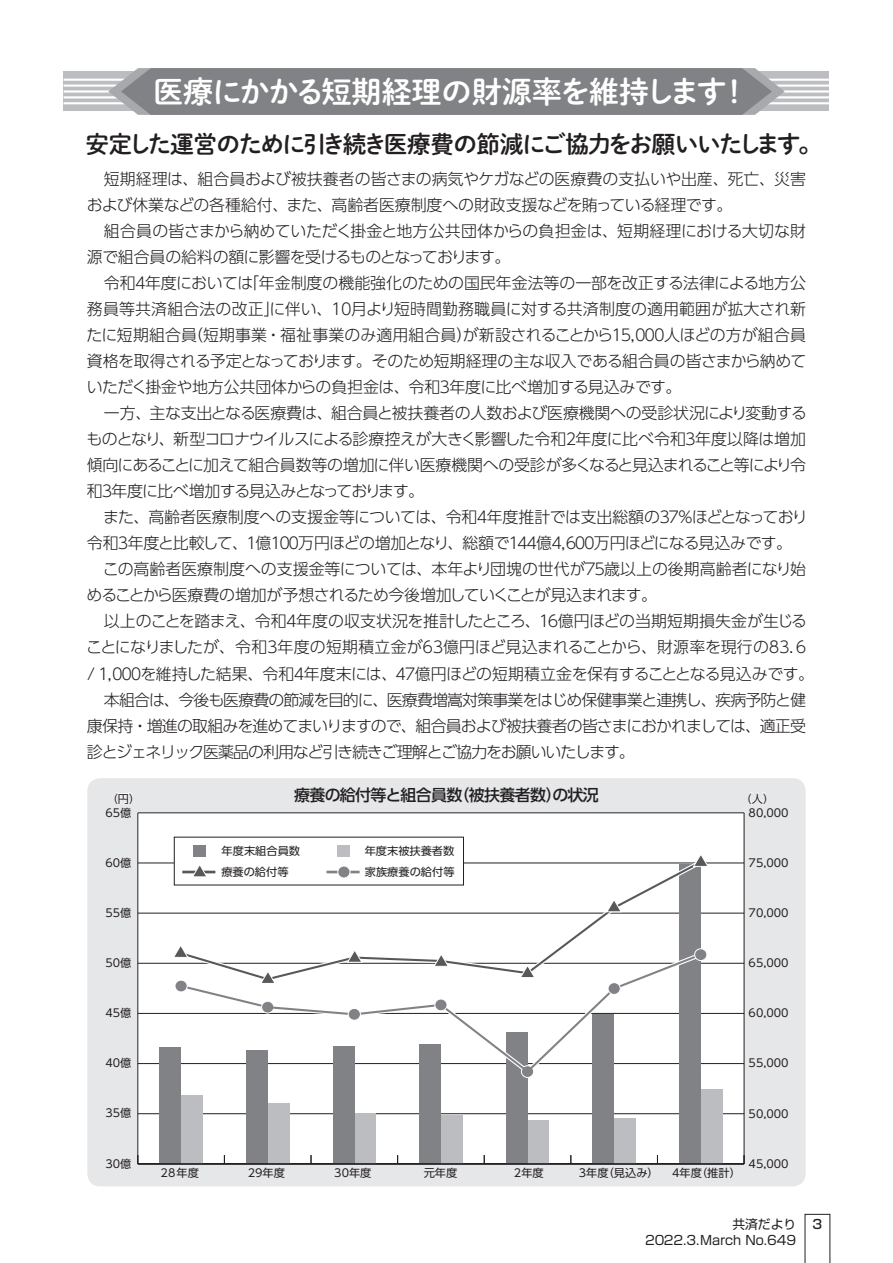
<style>
.page{position:relative;width:893px;height:1263px;background:#fff}
.page>*{position:absolute;margin:0;border:0;box-sizing:border-box;transform-origin:0 0}
.t1{font:30.3px "P Shuei M Go Std B 90 pv RKSJ H";letter-spacing:-.04em;color:#fff}
.t2{font:23.85px "P Shuei M Go Std B 90 pv RKSJ H";letter-spacing:-.065em;color:#231f20}
.t3{font:15.9px/26.1px "UD Shin Go Pro Light 90 pv RKSJ H";letter-spacing:-.05em;color:#231f20;text-align:justify}
.t4{font:15.9px/26.1px "UD Shin Go Pro Light 90 pv RKSJ H";letter-spacing:-.025em;color:#231f20}
.t5{font:15.9px "UD Shin Go Pro Light 90 pv RKSJ H";letter-spacing:-.03em;color:#231f20}
.t6{font:15.9px/26.1px "UD Shin Go Pro Light 90 pv RKSJ H";letter-spacing:-.01em;color:#231f20}
.t7{font:15.9px "UD Shin Go Pro Light 90 pv RKSJ H";letter-spacing:-.09em;color:#231f20}
.t8{font:15.9px "UD Shin Go Pro Light 90 pv RKSJ H";letter-spacing:-.015em;color:#231f20}
.t9{font:15.9px "UD Shin Go Pro Light 90 pv RKSJ H";color:#231f20}
.t10{font:15.9px "UD Shin Go Pro Light 90 pv RKSJ H";letter-spacing:-.075em;color:#231f20}
.t11{font:15.9px "UD Shin Go Pro Medium 90 pv RKSJ H";letter-spacing:-.04em;color:#231f20}
.t12{font:12.75px/15.9px "Shin Go Pro Regular 90 pv RKSJ H";color:#231f20;text-align:right}
.t13{font:12.75px "Shin Go Pro Medium 90 pv RKSJ H";color:#231f20}
.t14{font:10.95px "UD Shin Go Pro Regular 90 pv RKSJ H";color:#231f20}
</style>
<div class="page">
<div style="left:87px;top:778px;width:718px;height:408px;background:#e6e7e9;border-radius:13px"></div>
<div style="left:138px;top:813px;width:606px;height:351px;background:#fff"></div>
<hr style="left:138px;top:1063px;width:606px;height:1px;background:#231f20">
<hr style="left:138px;top:1013px;width:606px;height:1px;background:#231f20">
<hr style="left:138px;top:963px;width:606px;height:1px;background:#231f20">
<hr style="left:138px;top:913px;width:606px;height:1px;background:#231f20">
<hr style="left:138px;top:863px;width:606px;height:1px;background:#231f20">
<hr style="left:138px;top:813px;width:606px;height:1px;background:#231f20">
<hr style="left:743px;top:813px;width:1px;height:351px;background:#231f20">
<hr style="left:138px;top:1113px;width:606px;height:1px;background:#231f20">
<div style="left:181px;top:1095px;width:22px;height:69px;background:#bcbdc0"></div>
<div style="left:268px;top:1104px;width:21px;height:60px;background:#bcbdc0"></div>
<div style="left:354px;top:1113px;width:22px;height:51px;background:#bcbdc0"></div>
<div style="left:441px;top:1116px;width:21px;height:48px;background:#bcbdc0"></div>
<div style="left:527px;top:1121px;width:22px;height:43px;background:#bcbdc0"></div>
<div style="left:614px;top:1118px;width:21px;height:46px;background:#bcbdc0"></div>
<div style="left:700px;top:1089px;width:22px;height:75px;background:#bcbdc0"></div>
<div style="left:159px;top:1048px;width:22px;height:116px;background:#808285"></div>
<div style="left:246px;top:1050px;width:22px;height:114px;background:#808285"></div>
<div style="left:332px;top:1047px;width:22px;height:117px;background:#808285"></div>
<div style="left:419px;top:1045px;width:22px;height:119px;background:#808285"></div>
<div style="left:506px;top:1033px;width:21px;height:131px;background:#808285"></div>
<div style="left:592px;top:1014px;width:22px;height:150px;background:#808285"></div>
<div style="left:679px;top:865px;width:21px;height:299px;background:#808285"></div>
<svg style="left:748px;top:792px;width:19px;height:13px"></svg>
<svg style="left:114px;top:792px;width:19px;height:12px"></svg>
<hr style="left:137px;top:813px;width:1px;height:351px;background:#231f20">
<hr style="left:138px;top:1164px;width:606px;height:1px;background:#231f20">
<svg style="left:173px;top:844px;width:536px;height:234px"></svg>
<svg style="left:64px;top:72px;width:765px;height:39px;background:#bfc0c3"></svg>
<hr style="left:64px;top:79px;width:765px;height:2px;background:#fff">
<hr style="left:64px;top:85px;width:765px;height:2px;background:#fff">
<hr style="left:64px;top:90px;width:765px;height:3px;background:#fff">
<hr style="left:64px;top:96px;width:765px;height:2px;background:#fff">
<hr style="left:64px;top:102px;width:765px;height:2px;background:#fff">
<svg style="left:108px;top:68px;width:676px;height:47px;background:#85878a"></svg>
<svg style="left:804px;top:1214px;width:26px;height:49px"></svg>
<h1 class="t1" style="left:153px;top:80px;width:597px">医療にかかる短期経理の財源率を維持します！</h1>
<h2 class="t2" style="left:85px;top:135px;width:737px">安定した運営のために引き続き医療費の節減にご協力をお願いいたします。</h2>
<p class="t6" style="left:87px;top:168px;width:720px;text-indent:17px">短期経理は、組合員および被扶養者の皆さまの病気やケガなどの医療費の支払いや出産、死亡、災害および休業などの各種給付、また、高齢者医療制度への財政支援などを賄っている経理です。</p>
<p class="t4" style="left:87px;top:220px;width:720px;text-indent:17px">組合員の皆さまから納めていただく掛金と地方公共団体からの負担金は、短期経理における大切な財源で組合員の給料の額に影響を受けるものとなっております。</p>
<p class="t3" style="left:87px;top:272px;width:721px;text-indent:17px">令和４年度においては「年金制度の機能強化のための国民年金法等の一部を改正する法律による地方公務員等共済組合法の改正」に伴い、10月より短時間勤務職員に対する共済制度の適用範囲が拡大され新たに短期組合員（短期事業・福祉事業のみ適用組合員）が新設されることから１５，０００人ほどの方が組合員資格を取得される予定となっております。そのため短期経理の主な収入である組合員の皆さまから納めていただく掛金や地方公共団体からの負担金は、令和３年度に比べ増加する見込みです。</p>
<p class="t3" style="left:86px;top:402px;width:722px;text-indent:17px">一方、主な支出となる医療費は、組合員と被扶養者の人数および医療機関への受診状況により変動するものとなり、新型コロナウイルスによる診療控えが大きく影響した令和２年度に比べ令和３年度以降は増加傾向にあることに加えて組合員数等の増加に伴い医療機関への受診が多くなると見込まれること等により令和３年度に比べ増加する見込みとなっております。</p>
<p class="t8" style="left:103px;top:511px;width:706px">また、高齢者医療制度への支援金等については、令和４年度推計では支出総額の３７％ほどとなっており</p>
<p class="t7" style="left:87px;top:537px;width:706px">令和３年度と比較して、１億１００万円ほどの増加となり、総額で１４４億４，６００万円ほどになる見込みです。</p>
<p class="t9" style="left:103px;top:563px;width:704px">この高齢者医療制度への支援金等については、本年より団塊の世代が７５歳以上の後期高齢者になり始</p>
<p class="t3" style="left:87px;top:585px;width:572px">めることから医療費の増加が予想されるため今後増加していくことが見込まれます。</p>
<p class="t4" style="left:104px;top:611px;width:704px">以上のことを踏まえ、令和４年度の収支状況を推計したところ、１６億円ほどの当期短期損失金が生じる</p>
<p class="t5" style="left:86px;top:642px;width:724px">ことになりましたが、令和３年度の短期積立金が６３億円ほど見込まれることから、財源率を現行の８３．６</p>
<p class="t5" style="left:87px;top:668px;width:728px">/１，０００を維持した結果、令和４年度末には、４７億円ほどの短期積立金を保有することとなる見込みです。</p>
<p class="t3" style="left:104px;top:689px;width:703px">本組合は、今後も医療費の節減を目的に、医療費増嵩対策事業をはじめ保健事業と連携し、疾病予防と健</p>
<p class="t3" style="left:87px;top:715px;width:720px">康保持・増進の取組みを進めてまいりますので、組合員および被扶養者の皆さまにおかれましては、適正受</p>
<p class="t10" style="left:87px;top:746px;width:549px">診とジェネリック医薬品の利用など引き続きご理解とご協力をお願いいたします。</p>
<p class="t14" style="left:107px;top:794px;width:35px">（円）</p>
<p class="t11" style="left:294px;top:789px;width:306px">療養の給付等と組合員数（被扶養者数）の状況</p>
<p class="t14" style="left:740px;top:794px;width:35px">（人）</p>
<p class="t14" style="left:105px;top:808px;width:28px">65億</p>
<p class="t14" style="left:748px;top:808px;width:42px">80,000</p>
<p class="t14" style="left:105px;top:858px;width:28px">60億</p>
<p class="t14" style="left:221px;top:847px;width:80px">年度末組合員数</p>
<p class="t14" style="left:364px;top:847px;width:91px">年度末被扶養者数</p>
<p class="t14" style="left:221px;top:867px;width:69px">療養の給付等</p>
<p class="t14" style="left:365px;top:867px;width:91px">家族療養の給付等</p>
<p class="t14" style="left:748px;top:859px;width:42px">75,000</p>
<p class="t14" style="left:105px;top:909px;width:28px">55億</p>
<p class="t14" style="left:748px;top:909px;width:42px">70,000</p>
<p class="t14" style="left:105px;top:959px;width:28px">50億</p>
<p class="t14" style="left:748px;top:959px;width:42px">65,000</p>
<p class="t14" style="left:105px;top:1009px;width:28px">45億</p>
<p class="t14" style="left:748px;top:1009px;width:42px">60,000</p>
<p class="t14" style="left:105px;top:1059px;width:28px">40億</p>
<p class="t14" style="left:748px;top:1059px;width:42px">55,000</p>
<p class="t14" style="left:105px;top:1109px;width:28px">35億</p>
<p class="t14" style="left:748px;top:1109px;width:42px">50,000</p>
<p class="t14" style="left:105px;top:1159px;width:28px">30億</p>
<p class="t14" style="left:161px;top:1169px;width:40px">28年度</p>
<p class="t14" style="left:248px;top:1169px;width:39px">29年度</p>
<p class="t14" style="left:334px;top:1169px;width:39px">30年度</p>
<p class="t14" style="left:423px;top:1169px;width:35px">元年度</p>
<p class="t14" style="left:514px;top:1169px;width:31px">2年度</p>
<p class="t14" style="left:579px;top:1169px;width:163px">3年度（見込み） 4年度（推計）</p>
<p class="t14" style="left:748px;top:1159px;width:42px">45,000</p>
<p class="t12" style="left:645px;top:1218px;width:152px">共済だより<br>2022.3.March No.649</p>
<p class="t13" style="left:812px;top:1220px;width:11px">3</p>
</div>
